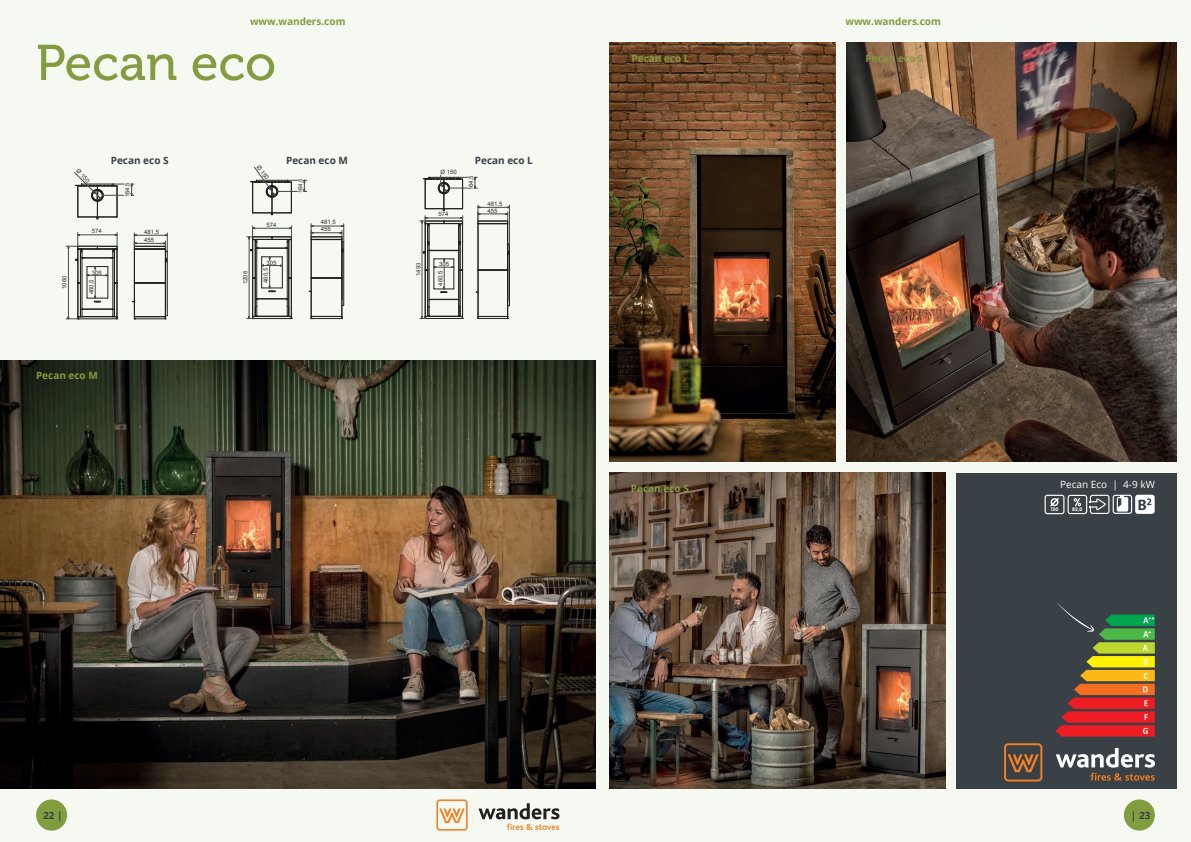
<style>
.page{position:relative;width:1191px;height:842px;background:#fff}
.page>*{position:absolute;margin:0;border:0;box-sizing:border-box;transform-origin:0 0}
.t1{font:50px "Museo 500";color:#829c40}
.t2{font:700 10px "Open Sans";color:#829c40}
.t3{font:700 10px "Open Sans";color:#394046}
.t4{font:10px "Open Sans";color:#fff}
.t5{font:6px "Arial";color:#323031}
.t6{font:700 5px "VAG Rounded Std";color:#fff}
</style>
<div class="page">
<div style="left:0;top:0;width:595px;height:842px;background:#f6f8f2"></div>
<div style="left:595px;top:0;width:596px;height:842px;background:#f6f8f2"></div>
<div style="left:956px;top:473px;width:220px;height:315px;background:#394046"></div>
<svg style="left:1004px;top:743px;width:38px;height:38px"></svg>
<svg style="left:1055px;top:748px;width:100px;height:33px"></svg>
<svg style="left:436px;top:799px;width:31px;height:32px"></svg>
<svg style="left:478px;top:803px;width:81px;height:27px"></svg>
<div style="left:36px;top:799px;width:31px;height:32px;background:#829c40;border-radius:50%"></div>
<div style="left:1123px;top:799px;width:31px;height:32px;background:#829c40;border-radius:50%"></div>
<img style="left:609px;top:473px;width:336px;height:315px">
<img style="left:846px;top:43px;width:330px;height:418px">
<img style="left:609px;top:43px;width:226px;height:418px">
<svg style="left:1044px;top:495px;width:110px;height:19px"></svg>
<svg style="left:1055px;top:602px;width:99px;height:134px"></svg>
<svg style="left:132px;top:233px;width:36px;height:87px"></svg>
<svg style="left:131px;top:183px;width:3px;height:13px"></svg>
<svg style="left:74px;top:172px;width:50px;height:48px"></svg>
<svg style="left:66px;top:232px;width:52px;height:88px"></svg>
<svg style="left:474px;top:177px;width:3px;height:12px"></svg>
<svg style="left:476px;top:205px;width:34px;height:114px"></svg>
<hr style="left:509px;top:205px;width:1px;height:39px;background:#48494a">
<svg style="left:420px;top:175px;width:48px;height:144px"></svg>
<svg style="left:309px;top:224px;width:35px;height:95px"></svg>
<svg style="left:304px;top:179px;width:3px;height:13px"></svg>
<svg style="left:250px;top:167px;width:47px;height:49px"></svg>
<svg style="left:247px;top:226px;width:45px;height:93px"></svg>
<img style="left:0;top:360px;width:595px;height:428px">
<h2 class="t2" style="left:250px;top:14px;width:97px">www.wanders.com</h2>
<h2 class="t2" style="left:845px;top:14px;width:97px">www.wanders.com</h2>
<h1 class="t1" style="left:36px;top:35px;width:241px">Pecan eco</h1>
<h2 class="t2" style="left:631px;top:51px;width:60px">Pecan eco L</h2>
<h2 class="t2" style="left:865px;top:51px;width:59px">Pecan eco S</h2>
<p class="t5" style="left:80px;top:167px;width:18px;rotate:45deg">Ø 150</p>
<h2 class="t3" style="left:111px;top:153px;width:59px">Pecan eco S</h2>
<p class="t5" style="left:123px;top:197px;width:17px;rotate:-90deg">164,5</p>
<p class="t5" style="left:261px;top:163px;width:18px;rotate:54deg">Ø 150</p>
<h2 class="t3" style="left:286px;top:153px;width:63px">Pecan eco M</h2>
<p class="t5" style="left:297px;top:193px;width:17px;rotate:-90deg">164,5</p>
<p class="t5" style="left:440px;top:168px;width:18px">Ø 150</p>
<h2 class="t3" style="left:475px;top:153px;width:60px">Pecan eco L</h2>
<p class="t5" style="left:467px;top:190px;width:17px;rotate:-90deg">164,5</p>
<p class="t5" style="left:487px;top:200px;width:16px">481,5</p>
<p class="t5" style="left:438px;top:210px;width:11px">574</p>
<p class="t5" style="left:487px;top:207px;width:11px">455</p>
<p class="t5" style="left:92px;top:227px;width:11px">574</p>
<p class="t5" style="left:144px;top:227px;width:16px">481,5</p>
<p class="t5" style="left:266px;top:221px;width:11px">574</p>
<p class="t5" style="left:321px;top:218px;width:16px">481,5</p>
<p class="t5" style="left:321px;top:225px;width:11px">455</p>
<p class="t5" style="left:144px;top:236px;width:11px">455</p>
<p class="t5" style="left:61px;top:289px;width:15px;rotate:-90deg">1060</p>
<p class="t5" style="left:92px;top:269px;width:11px">305</p>
<p class="t5" style="left:87px;top:294px;width:17px;rotate:-90deg">460,5</p>
<p class="t5" style="left:241px;top:284px;width:15px;rotate:-90deg">1206</p>
<p class="t5" style="left:266px;top:259px;width:11px">305</p>
<p class="t5" style="left:262px;top:283px;width:17px;rotate:-90deg">460,5</p>
<p class="t5" style="left:414px;top:276px;width:15px;rotate:-90deg">1493</p>
<p class="t5" style="left:439px;top:260px;width:11px">305</p>
<p class="t5" style="left:436px;top:286px;width:17px;rotate:-90deg">460,5</p>
<h2 class="t2" style="left:36px;top:368px;width:63px">Pecan eco M</h2>
<h2 class="t2" style="left:631px;top:481px;width:59px">Pecan eco S</h2>
<h2 class="t4" style="left:1060px;top:478px;width:96px">Pecan Eco | 4-9 kW</h2>
<p class="t6" style="left:1050px;top:506px;width:9px">150</p>
<p class="t6" style="left:1072px;top:506px;width:11px">82,0</p>
<h2 class="t3" style="left:43px;top:808px;width:21px">22 |</h2>
<h2 class="t3" style="left:1131px;top:808px;width:21px">| 23</h2>
</div>
